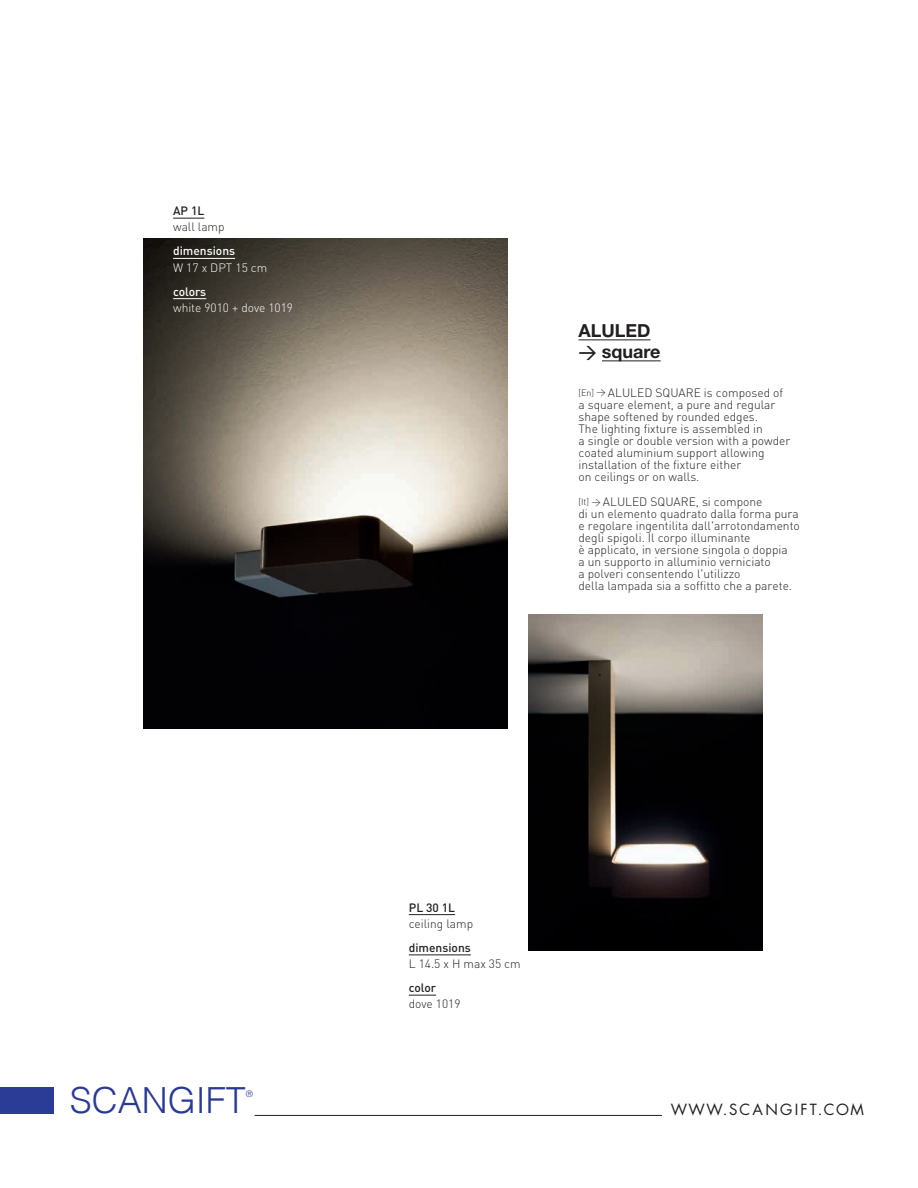
<style>
.page{position:relative;width:918px;height:1188px;background:#fff}
.page>*{position:absolute;margin:0;border:0;box-sizing:border-box;transform-origin:0 0}
.t1{font:300 36px "Helvetica";color:#293996}
.t2{font:700 18px/21px "Helvetica Neue LT Std";color:#231f20}
.t3{font:15px "Futura Std";letter-spacing:.15em;color:#231f20}
.t4{font:300 12px/12px "DIN";color:#231f20}
.t5{font:300 12px "DIN";color:#fff}
.t6{font:500 12px "DIN";color:#231f20}
.t7{font:500 12px "DIN";color:#fff}
.t8{font:300 9px "Helvetica";color:#2b3c96}
.s1{font-family:"DIN";font-weight:500}
.s2{font-size:9px}
</style>
<div class="page">
<img style="left:143px;top:239px;width:364px;height:489px">
<img style="left:529px;top:614px;width:233px;height:337px">
<hr style="left:578px;top:339px;width:73px;height:1px;background:#231f20">
<hr style="left:602px;top:360px;width:59px;height:1px;background:#231f20">
<hr style="left:173px;top:218px;width:31px;height:1px;background:#231f20">
<hr style="left:173px;top:258px;width:62px;height:1px;background:#fff">
<hr style="left:173px;top:298px;width:33px;height:1px;background:#fff">
<hr style="left:409px;top:914px;width:46px;height:1px;background:#231f20">
<hr style="left:409px;top:955px;width:62px;height:1px;background:#231f20">
<svg style="left:409px;top:995px;width:27px;height:1px"></svg>
<div style="left:0;top:1087px;width:54px;height:27px;background:#2b3c96"></div>
<hr style="left:255px;top:1115px;width:407px;height:1px;background:#231f20">
<p class="t6" style="left:173px;top:203px;width:33px">AP 1L</p>
<p class="t4" style="left:173px;top:221px;width:53px">wall lamp</p>
<p class="t7" style="left:173px;top:243px;width:64px">dimensions</p>
<p class="t5" style="left:173px;top:260px;width:96px">W 17 x DPT 15 cm</p>
<p class="t7" style="left:173px;top:284px;width:35px">colors</p>
<p class="t5" style="left:173px;top:300px;width:121px">white 9010 + dove 1019</p>
<h2 class="t2" style="left:578px;top:320px;width:84px">ALULED <span class="s1">&gt;</span> square</h2>
<p class="t4" style="left:578px;top:386px;width:214px"><span class="s2">[En] &gt;</span> ALULED SQUARE is composed of a square element, a pure and regular shape softened by rounded edges.<br>The lighting fixture is assembled in<br>a single or double version with a powder coated aluminium support allowing installation of the fixture either<br>on ceilings or on walls.</p>
<p class="t4" style="left:578px;top:496px;width:223px"><span class="s2">[It] &gt;</span> ALULED SQUARE, si compone<br>di un elemento quadrato dalla forma pura e regolare ingentilita dall'arrotondamento degli spigoli. Il corpo illuminante<br>è applicato, in versione singola o doppia<br>a un supporto in alluminio verniciato<br>a polveri consentendo l'utilizzo<br>della lampada sia a soffitto che a parete.</p>
<h1 class="t1" style="left:70px;top:1071px;width:178px">SCANGIFT</h1>
<p class="t8" style="left:246px;top:1086px;width:9px">®</p>
<p class="t6" style="left:409px;top:900px;width:48px">PL 30 1L</p>
<p class="t4" style="left:409px;top:917px;width:66px">ceiling lamp</p>
<p class="t6" style="left:409px;top:940px;width:64px">dimensions</p>
<p class="t4" style="left:409px;top:958px;width:113px">L 14.5 x H max 35 cm</p>
<p class="t6" style="left:409px;top:980px;width:29px">color</p>
<p class="t4" style="left:409px;top:998px;width:53px">dove 1019</p>
<p class="t3" style="left:671px;top:1100px;width:195px">WWW.SCANGIFT.COM</p>
</div>
